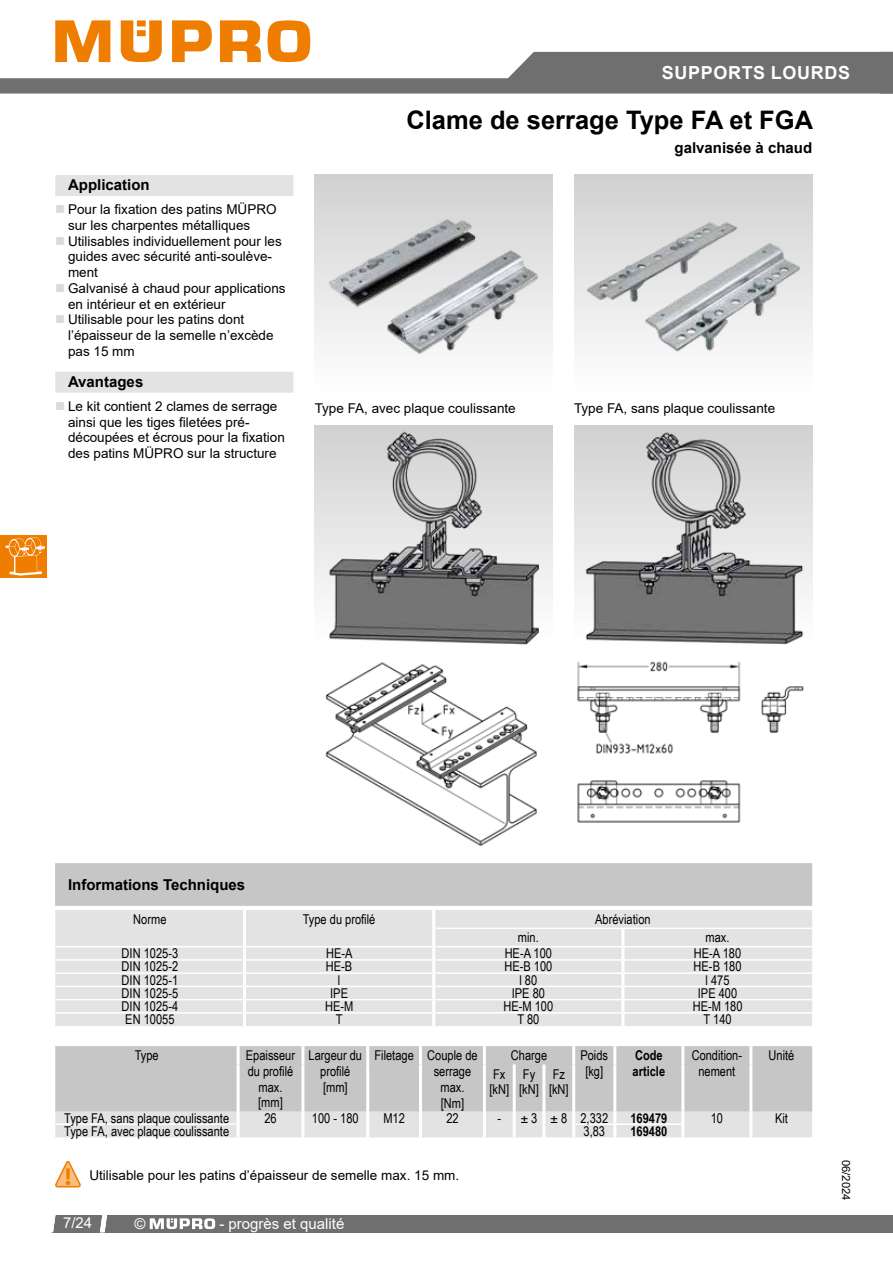
<style>
.page{position:relative;width:893px;height:1263px;background:#fff}
.page>*{position:absolute;margin:0;border:0;box-sizing:border-box;transform-origin:0 0}
.t1{font:700 25.5px "Arial";color:#000}
.t2{font:700 24.6px "Myriad";color:#ef7d00}
.t3{font:700 18px "Arial";letter-spacing:.035em;color:#fff}
.t4{font:700 15px "Arial";color:#000}
.t5{font:15px "Arial";color:#fff}
.t6{font:13.5px/15.8px "Arial";color:#000}
.t7{font:13.5px/15.8px "Arial Narrow";color:#000;text-align:center}
.t8{font:700 13.5px/15.8px "Arial Narrow";color:#000}
.t9{font:11.25px "Arial";color:#000}
</style>
<div class="page">
<svg style="left:0;top:20px;width:893px;height:74px"></svg>
<div style="left:51px;top:1215px;width:842px;height:17px;background:#706f6f"></div>
<svg style="left:51px;top:1215px;width:4px;height:17px"></svg>
<svg style="left:100px;top:1215px;width:7px;height:17px"></svg>
<svg style="left:150px;top:1218px;width:65px;height:11px"></svg>
<div style="left:55px;top:175px;width:238px;height:21px;background:#e3e3e3"></div>
<div style="left:55px;top:372px;width:238px;height:21px;background:#e3e3e3"></div>
<img style="left:574px;top:175px;width:238px;height:177px">
<img style="left:315px;top:175px;width:238px;height:180px">
<img style="left:574px;top:425px;width:238px;height:220px">
<img style="left:315px;top:425px;width:238px;height:220px">
<img style="left:577px;top:661px;width:227px;height:162px">
<img style="left:325px;top:662px;width:212px;height:184px">
<div style="left:55px;top:863px;width:757px;height:43px;background:#c6c6c6"></div>
<div style="left:55px;top:910px;width:757px;height:116px;background:#e3e3e3"></div>
<hr style="left:243px;top:910px;width:3px;height:18px;background:#fff">
<hr style="left:432px;top:910px;width:3px;height:18px;background:#fff">
<hr style="left:243px;top:928px;width:3px;height:18px;background:#fff">
<hr style="left:432px;top:928px;width:3px;height:18px;background:#fff">
<hr style="left:621px;top:929px;width:3px;height:17px;background:#fff">
<svg style="left:243px;top:947px;width:3px;height:79px"></svg>
<svg style="left:432px;top:947px;width:3px;height:79px"></svg>
<svg style="left:621px;top:947px;width:3px;height:79px"></svg>
<hr style="left:435px;top:928px;width:188px;height:1px;background:#fff">
<hr style="left:623px;top:928px;width:189px;height:1px;background:#fff">
<hr style="left:55px;top:946px;width:189px;height:1px;background:#fff">
<hr style="left:244px;top:946px;width:190px;height:1px;background:#fff">
<hr style="left:434px;top:946px;width:189px;height:1px;background:#fff">
<hr style="left:623px;top:946px;width:189px;height:1px;background:#fff">
<hr style="left:55px;top:959px;width:189px;height:2px;background:#fff">
<hr style="left:244px;top:959px;width:190px;height:2px;background:#fff">
<hr style="left:434px;top:959px;width:189px;height:2px;background:#fff">
<hr style="left:623px;top:959px;width:189px;height:2px;background:#fff">
<hr style="left:55px;top:972px;width:189px;height:2px;background:#fff">
<hr style="left:244px;top:972px;width:190px;height:2px;background:#fff">
<hr style="left:434px;top:972px;width:189px;height:2px;background:#fff">
<hr style="left:623px;top:972px;width:189px;height:2px;background:#fff">
<hr style="left:55px;top:986px;width:189px;height:1px;background:#fff">
<hr style="left:244px;top:986px;width:190px;height:1px;background:#fff">
<hr style="left:434px;top:986px;width:189px;height:1px;background:#fff">
<hr style="left:623px;top:986px;width:189px;height:1px;background:#fff">
<hr style="left:55px;top:999px;width:189px;height:1px;background:#fff">
<hr style="left:244px;top:999px;width:190px;height:1px;background:#fff">
<hr style="left:434px;top:999px;width:189px;height:1px;background:#fff">
<hr style="left:623px;top:999px;width:189px;height:1px;background:#fff">
<hr style="left:55px;top:1012px;width:189px;height:1px;background:#fff">
<hr style="left:244px;top:1012px;width:190px;height:1px;background:#fff">
<hr style="left:434px;top:1012px;width:189px;height:1px;background:#fff">
<hr style="left:623px;top:1012px;width:189px;height:1px;background:#fff">
<svg style="left:55px;top:1161px;width:26px;height:27px"></svg>
<div style="left:55px;top:1046px;width:757px;height:66px;background:#c6c6c6"></div>
<hr style="left:237px;top:1046px;width:3px;height:18px;background:#fff">
<hr style="left:301px;top:1046px;width:3px;height:18px;background:#fff">
<hr style="left:366px;top:1046px;width:3px;height:18px;background:#fff">
<hr style="left:419px;top:1046px;width:3px;height:18px;background:#fff">
<hr style="left:483px;top:1046px;width:3px;height:18px;background:#fff">
<hr style="left:572px;top:1046px;width:3px;height:18px;background:#fff">
<hr style="left:613px;top:1046px;width:3px;height:18px;background:#fff">
<hr style="left:681px;top:1046px;width:3px;height:18px;background:#fff">
<hr style="left:749px;top:1046px;width:3px;height:18px;background:#fff">
<hr style="left:237px;top:1064px;width:3px;height:48px;background:#fff">
<hr style="left:301px;top:1064px;width:3px;height:48px;background:#fff">
<hr style="left:366px;top:1064px;width:3px;height:48px;background:#fff">
<hr style="left:419px;top:1064px;width:3px;height:48px;background:#fff">
<hr style="left:483px;top:1064px;width:3px;height:48px;background:#fff">
<hr style="left:513px;top:1064px;width:3px;height:48px;background:#fff">
<hr style="left:542px;top:1064px;width:3px;height:48px;background:#fff">
<hr style="left:572px;top:1064px;width:3px;height:48px;background:#fff">
<hr style="left:613px;top:1064px;width:3px;height:48px;background:#fff">
<hr style="left:681px;top:1064px;width:3px;height:48px;background:#fff">
<hr style="left:749px;top:1064px;width:3px;height:48px;background:#fff">
<div style="left:55px;top:1112px;width:757px;height:25px;background:#e3e3e3"></div>
<hr style="left:55px;top:1123px;width:182px;height:2px;background:#fff">
<hr style="left:575px;top:1123px;width:40px;height:2px;background:#fff">
<hr style="left:615px;top:1123px;width:66px;height:2px;background:#fff">
<div style="left:0;top:535px;width:47px;height:43px;background:#ef7d00"></div>
<svg style="left:6px;top:537px;width:39px;height:39px"></svg>
<h3 class="t3" style="left:662px;top:60px;width:190px">SUPPORTS LOURDS</h3>
<h1 class="t1" style="left:406px;top:102px;width:408px">Clame de serrage Type FA et FGA</h1>
<p class="t4" style="left:675px;top:138px;width:139px">galvanisée à chaud</p>
<p class="t4" style="left:68px;top:174px;width:83px">Application</p>
<p class="t6" style="left:68px;top:201px;width:219px">Pour la fixation des patins MÜPRO sur les charpentes métalliques<br>Utilisables individuellement pour les guides avec sécurité anti-soulève&shy;ment<br>Galvanisé à chaud pour applications en intérieur et en extérieur<br>Utilisable pour les patins dont l’épaisseur de la semelle n’excède pas 15 mm</p>
<p class="t4" style="left:68px;top:371px;width:77px">Avantages</p>
<p class="t6" style="left:68px;top:398px;width:218px">Le kit contient 2 clames de serrage ainsi que les tiges filetées pré&shy;découpées et écrous pour la fixation des patins MÜPRO sur la structure</p>
<p class="t6" style="left:315px;top:400px;width:203px">Type FA, avec plaque coulissante</p>
<p class="t6" style="left:574px;top:400px;width:203px">Type FA, sans plaque coulissante</p>
<p class="t4" style="left:68px;top:874px;width:179px">Informations Techniques</p>
<p class="t7" style="left:133px;top:911px;width:35px">Norme</p>
<p class="t7" style="left:303px;top:911px;width:74px">Type du profilé</p>
<p class="t7" style="left:595px;top:911px;width:57px">Abréviation</p>
<p class="t7" style="left:518px;top:929px;width:22px">min.</p>
<p class="t7" style="left:706px;top:929px;width:25px">max.</p>
<p class="t7" style="left:122px;top:945px;width:58px">DIN 1025-3</p>
<p class="t7" style="left:326px;top:945px;width:28px">HE-A</p>
<p class="t7" style="left:505px;top:945px;width:49px">HE-A 100</p>
<p class="t7" style="left:694px;top:945px;width:49px">HE-A 180</p>
<p class="t7" style="left:122px;top:958px;width:58px">DIN 1025-2</p>
<p class="t7" style="left:326px;top:958px;width:28px">HE-B</p>
<p class="t7" style="left:504px;top:958px;width:49px">HE-B 100</p>
<p class="t7" style="left:694px;top:958px;width:49px">HE-B 180</p>
<p class="t7" style="left:122px;top:971px;width:58px">DIN 1025-1</p>
<p class="t7" style="left:338px;top:971px;width:4px">l</p>
<p class="t7" style="left:519px;top:971px;width:19px">l 80</p>
<p class="t7" style="left:706px;top:971px;width:26px">l 475</p>
<p class="t7" style="left:122px;top:985px;width:58px">DIN 1025-5</p>
<p class="t7" style="left:330px;top:985px;width:19px">IPE</p>
<p class="t7" style="left:512px;top:985px;width:35px">IPE 80</p>
<p class="t7" style="left:698px;top:985px;width:41px">IPE 400</p>
<p class="t7" style="left:122px;top:998px;width:58px">DIN 1025-4</p>
<p class="t7" style="left:325px;top:998px;width:30px">HE-M</p>
<p class="t7" style="left:503px;top:998px;width:51px">HE-M 100</p>
<p class="t7" style="left:693px;top:998px;width:51px">HE-M 180</p>
<p class="t7" style="left:125px;top:1011px;width:51px">EN 10055</p>
<p class="t7" style="left:336px;top:1011px;width:8px">T</p>
<p class="t7" style="left:517px;top:1011px;width:23px">T 80</p>
<p class="t7" style="left:704px;top:1011px;width:30px">T 140</p>
<p class="t7" style="left:135px;top:1047px;width:26px">Type</p>
<p class="t7" style="left:246px;top:1047px;width:51px">Epaisseur du profilé max. [mm]</p>
<p class="t7" style="left:309px;top:1047px;width:55px">Largeur du profilé [mm]</p>
<p class="t7" style="left:374px;top:1047px;width:105px">Filetage Couple de</p>
<p class="t7" style="left:434px;top:1063px;width:39px">serrage</p>
<p class="t7" style="left:440px;top:1078px;width:25px">max.</p>
<p class="t7" style="left:441px;top:1094px;width:25px">[Nm]</p>
<p class="t7" style="left:511px;top:1047px;width:38px">Charge</p>
<p class="t7" style="left:580px;top:1047px;width:29px">Poids [kg]</p>
<p class="t8" style="left:633px;top:1047px;width:34px">Code article</p>
<p class="t7" style="left:692px;top:1047px;width:52px">Condition&shy;nement</p>
<p class="t7" style="left:769px;top:1047px;width:27px">Unité</p>
<p class="t7" style="left:489px;top:1065px;width:21px;text-align:left">Fx [kN]</p>
<p class="t7" style="left:519px;top:1065px;width:21px;text-align:left">Fy [kN]</p>
<p class="t7" style="left:549px;top:1065px;width:21px;text-align:left">Fz [kN]</p>
<p class="t7" style="left:64px;top:1109px;width:166px">Type FA, sans plaque coulissante</p>
<p class="t7" style="left:264px;top:1109px;width:14px">26</p>
<p class="t7" style="left:312px;top:1109px;width:48px">100 - 180</p>
<p class="t7" style="left:383px;top:1109px;width:23px">M12</p>
<p class="t7" style="left:446px;top:1109px;width:14px">22</p>
<p class="t7" style="left:497px;top:1109px;width:112px">- ± 3 ± 8 2,332</p>
<p class="t8" style="left:630px;top:1109px;width:38px">169479</p>
<p class="t7" style="left:711px;top:1109px;width:14px">10</p>
<p class="t7" style="left:775px;top:1109px;width:14px">Kit</p>
<p class="t7" style="left:64px;top:1122px;width:166px">Type FA, avec plaque coulissante</p>
<p class="t7" style="left:583px;top:1122px;width:23px">3,83</p>
<p class="t8" style="left:630px;top:1122px;width:38px">169480</p>
<h2 class="t2" style="left:65px;top:1163px;width:8px">!</h2>
<p class="t6" style="left:89px;top:1167px;width:371px">Utilisable pour les patins d’épaisseur de semelle max. 15 mm.</p>
<p class="t5" style="left:63px;top:1213px;width:31px">7/24</p>
<p class="t5" style="left:135px;top:1213px;width:13px">©</p>
<p class="t5" style="left:219px;top:1213px;width:127px">- progrès et qualité</p>
<p class="t9" style="left:854px;top:1160px;width:42px;rotate:90deg">06/2024</p>
</div>
